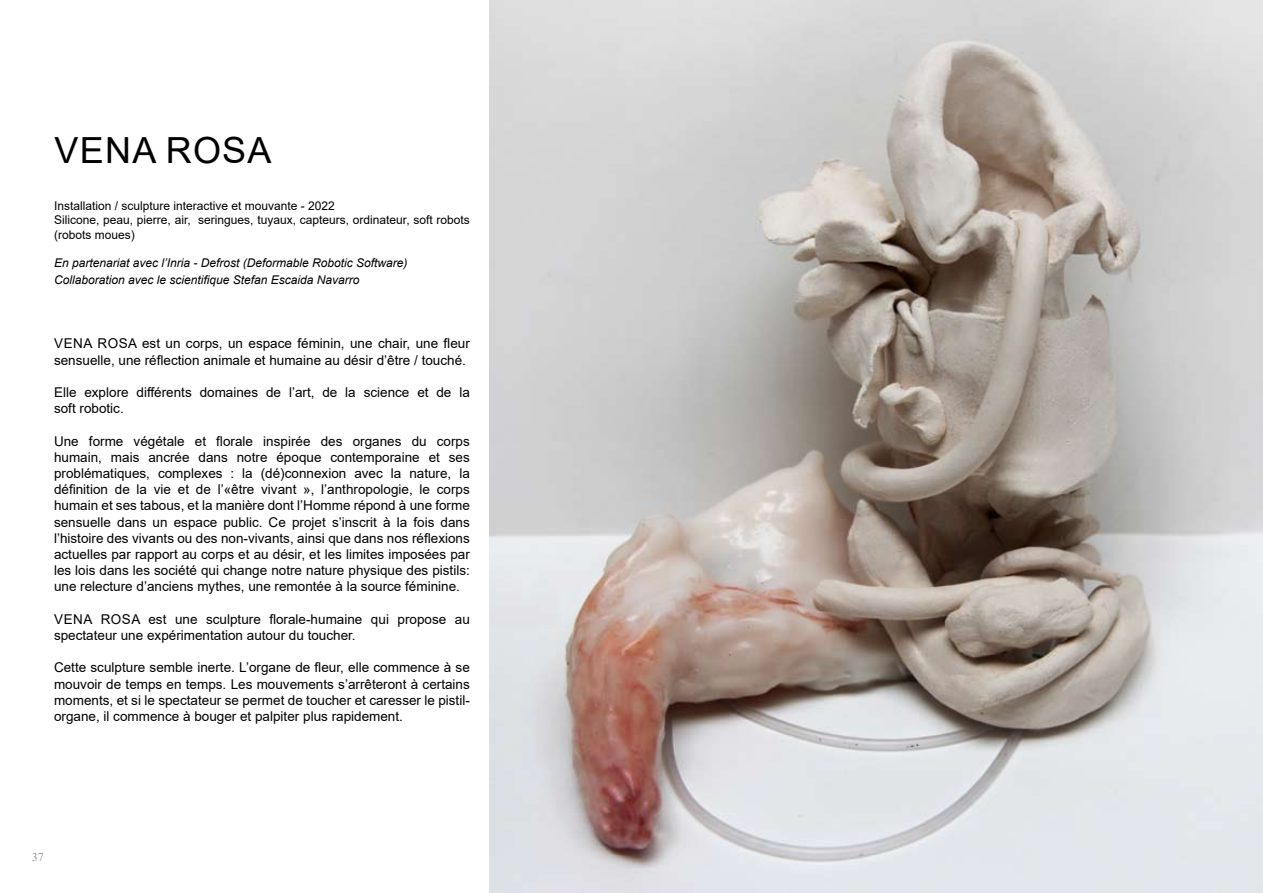
<style>
.page{position:relative;width:1263px;height:893px;background:#fff}
.page>*{position:absolute;margin:0;border:0;box-sizing:border-box;transform-origin:0 0}
.t1{font:36px "Arial";letter-spacing:.035em;color:#000}
.t2{font:13.5px/16.2px "Arial";color:#000}
.t3{font:12px/14.4px "Arial";color:#000}
.t4{font:italic 12px/16.2px "Arial";color:#000}
.t5{font:12px "Times New Roman";color:#969799}
</style>
<div class="page">
<img style="left:489px;top:0;width:774px;height:893px">
<h1 class="t1" style="left:55px;top:126px;width:218px">Vena Rosa</h1>
<p class="t3" style="left:54px;top:198px;width:417px">I nstallation / sculpture interactive et mouvante - 2022<br>Silicone, peau, pierre, air, seringues, tuyaux, capteurs, ordinateur, soft robots (robots moues)</p>
<p class="t4" style="left:54px;top:255px;width:355px">En partenariat avec l’Inria - Defrost (Deformable Robotic Software)<br>Collaboration avec le scientifique Stefan Escaida Navarro</p>
<p class="t2" style="left:54px;top:335px;width:417px">Vena Rosa est un corps, un espace féminin, une chair, une fleur sensuelle, une réflection animale et humaine au désir d’être / touché.</p>
<p class="t2" style="left:54px;top:384px;width:417px">Elle explore différents domaines de l’art, de la science et de la soft robotic.</p>
<p class="t2" style="left:54px;top:433px;width:418px;text-align:justify">Une forme végétale et florale inspirée des organes du corps humain, mais ancrée dans notre époque contemporaine et ses problématiques, complexes : la (dé)connexion avec la nature, la définition de la vie et de l’«être vivant », l’anthropologie, le corps humain et ses tabous, et la manière dont l’Homme répond à une forme sensuelle dans un espace public. Ce projet s’inscrit à la fois dans l’histoire des vivants ou des non-vivants, ainsi que dans nos réflexions actuelles par rapport au corps et au désir, et les limites imposées par les lois dans les société qui change notre nature physique des pistils: une relecture d’anciens mythes, une remontée à la source féminine.</p>
<p class="t2" style="left:54px;top:611px;width:417px">Vena Rosa est une sculpture florale-humaine qui propose au spectateur une expérimentation autour du toucher.</p>
<p class="t2" style="left:54px;top:659px;width:417px;text-align:justify">Cette sculpture semble inerte. L’organe de fleur, elle commence à se mouvoir de temps en temps. Les mouvements s’arrêteront à certains moments, et si le spectateur se permet de toucher et caresser le pistil&shy;organe, il commence à bouger et palpiter plus rapidement.</p>
<p class="t5" style="left:32px;top:848px;width:13px">37</p>
</div>
